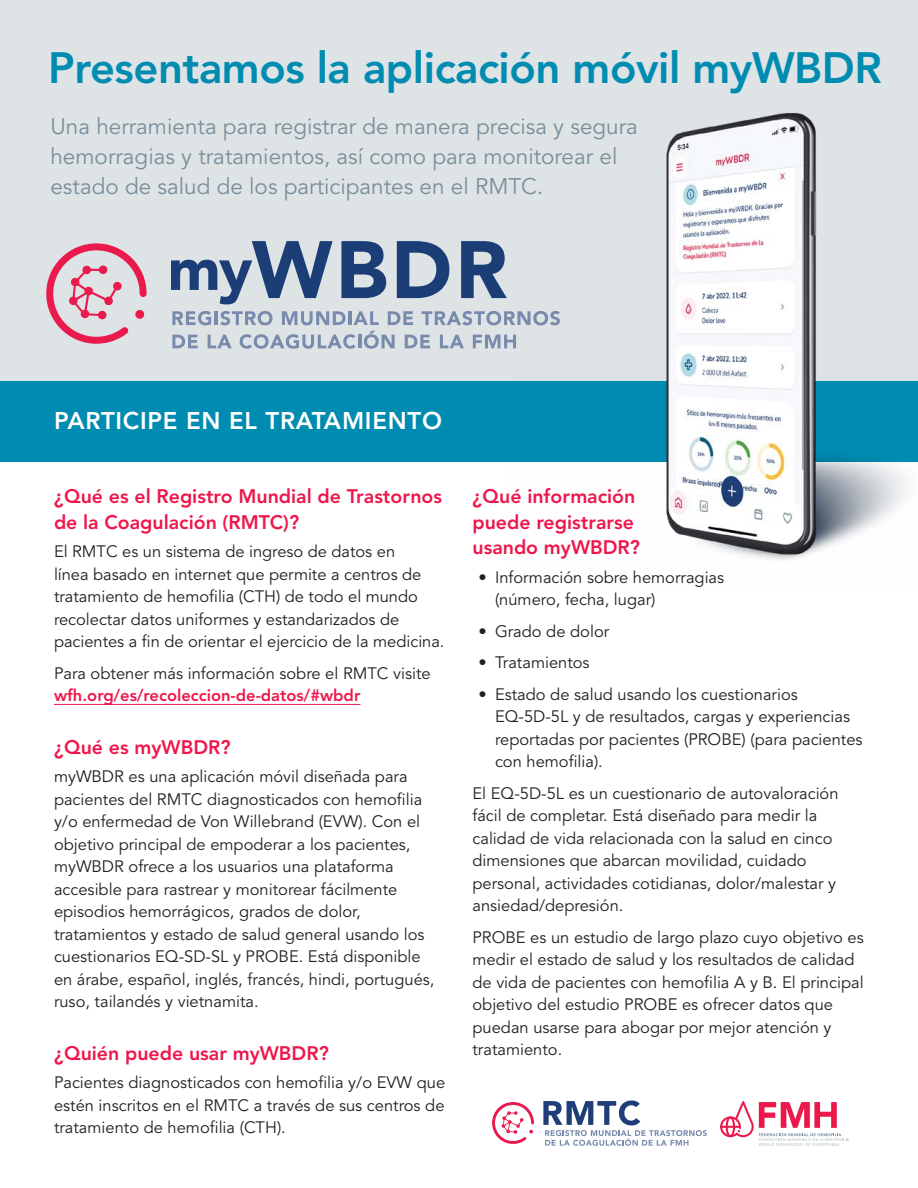
<style>
.page{position:relative;width:918px;height:1188px;background:#fff}
.page>*{position:absolute;margin:0;border:0;box-sizing:border-box;transform-origin:0 0}
.t1{font:800 43.5px "Avenir LT Std";letter-spacing:-.01em;color:#008cb1}
.Paragraph_Style_4{font:800 24px "Avenir LT Std";letter-spacing:.03em;color:#fff}
.Paragraph_Style_3{font:22.5px/30px "Avenir LT Std";color:#798e9a}
.Q{font:800 19.5px/25.5px "Avenir LT Std";color:#ed174c}
.answer{font:16.5px/22.5px "Avenir LT Std";color:#231f20}
.s1{font-weight:800;color:#ed174c}
.s2{font-style:inherit}
</style>
<div class="page">
<div style="left:0;top:0;width:918px;height:459px;background:#dee3e6"></div>
<div style="left:0;top:381px;width:918px;height:81px;background:#008cb1"></div>
<svg style="left:172px;top:311px;width:39px;height:14px"></svg>
<hr style="left:215px;top:311px;width:3px;height:14px;background:#798bad">
<svg style="left:220px;top:311px;width:53px;height:14px"></svg>
<svg style="left:282px;top:311px;width:63px;height:14px"></svg>
<hr style="left:348px;top:311px;width:3px;height:14px;background:#798bad">
<svg style="left:353px;top:311px;width:26px;height:14px"></svg>
<svg style="left:388px;top:311px;width:25px;height:14px"></svg>
<svg style="left:422px;top:311px;width:85px;height:14px"></svg>
<svg style="left:172px;top:335px;width:26px;height:13px"></svg>
<svg style="left:208px;top:335px;width:24px;height:13px"></svg>
<svg style="left:240px;top:331px;width:155px;height:18px"></svg>
<svg style="left:405px;top:335px;width:25px;height:13px"></svg>
<svg style="left:440px;top:335px;width:24px;height:13px"></svg>
<svg style="left:473px;top:335px;width:34px;height:13px"></svg>
<svg style="left:171px;top:241px;width:162px;height:63px"></svg>
<svg style="left:341px;top:241px;width:45px;height:57px"></svg>
<svg style="left:397px;top:241px;width:52px;height:57px"></svg>
<svg style="left:461px;top:241px;width:46px;height:57px"></svg>
<svg style="left:46px;top:243px;width:101px;height:101px"></svg>
<svg style="left:720px;top:1101px;width:129px;height:45px"></svg>
<hr style="left:720px;top:1126px;width:21px;height:2px;background:#ec184b">
<svg style="left:543px;top:1100px;width:164px;height:46px"></svg>
<svg style="left:492px;top:1102px;width:42px;height:42px"></svg>
<img style="left:507px;top:113px;width:329px;height:449px">
<hr style="left:54px;top:704px;width:306px;height:1px;background:#ed174c">
<p class="t1" style="left:48px;top:42px;width:835px">Presentamos la aplicación móvil myWBDR</p>
<p class="Paragraph_Style_3" style="left:50px;top:112px;width:589px">Una herramienta para registrar de manera precisa y segura hemorragias y tratamientos, así como para monitorear el estado de salud de los participantes en el RMTC.</p>
<p class="Paragraph_Style_4" style="left:54px;top:407px;width:390px">PARTICIPE EN EL TRATAMIENTO</p>
<p class="Q" style="left:54px;top:484px;width:390px">¿Qué es el Registro Mundial de Trastornos de la Coagulación (RMTC)?</p>
<p class="answer" style="left:54px;top:541px;width:392px">El RMTC es un sistema de ingreso de datos en<br>línea basado en internet que permite a centros de tratamiento de hemofilia (CTH) de todo el mundo recolectar datos uniformes y estandarizados de pacientes a fin de orientar el ejercicio de la medicina.</p>
<p class="answer" style="left:54px;top:662px;width:378px">Para obtener más información sobre el RMTC visite <span class="s1">wfh.org/es/recoleccion-de-datos/#wbdr</span></p>
<p class="Q" style="left:54px;top:734px;width:178px">¿Qué es myWBDR?</p>
<p class="answer" style="left:54px;top:766px;width:382px">myWBDR es una aplicación móvil diseñada para pacientes del RMTC diagnosticados con hemofilia y/o enfermedad de Von Willebrand (EVW). Con el objetivo principal de empoderar a los pacientes, myWBDR ofrece a los usuarios una plataforma accesible para rastrear y monitorear fácilmente episodios hemorrágicos, grados de dolor, tratamientos y estado de salud general usando los cuestionarios EQ-SD-SL y PROBE. Está disponible en árabe, español, inglés, francés, hindi, portugués, ruso, tailandés y vietnamita.</p>
<p class="Q" style="left:54px;top:1040px;width:276px">¿Quién puede usar myWBDR?</p>
<p class="answer" style="left:54px;top:1072px;width:393px;text-align:justify">Pacientes diagnosticados con hemofilia y/o EVW que estén inscritos en el RMTC a través de sus centros de tratamiento de hemofilia (CTH).</p>
<p class="Q" style="left:472px;top:484px;width:169px">¿Qué información puede registrarse usando myWBDR?</p>
<p class="answer" style="left:495px;top:566px;width:231px;text-indent:-16px"><span class="s2">•</span> Información sobre hemorragias (número, fecha, lugar)</p>
<p class="answer" style="left:478px;top:620px;width:132px"><span class="s2">•</span> Grado de dolor</p>
<p class="answer" style="left:478px;top:652px;width:113px"><span class="s2">•</span> Tratamientos</p>
<p class="answer" style="left:495px;top:683px;width:369px;text-indent:-16px"><span class="s2">•</span> Estado de salud usando los cuestionarios EQ-5D-5L y de resultados, cargas y experiencias reportadas por pacientes (PROBE) (para pacientes con hemofilia).</p>
<p class="answer" style="left:472px;top:782px;width:368px">El EQ-5D-5L es un cuestionario de autovaloración fácil de completar. Está diseñado para medir la calidad de vida relacionada con la salud en cinco dimensiones que abarcan movilidad, cuidado personal, actividades cotidianas, dolor/malestar y ansiedad/depresión.</p>
<p class="answer" style="left:472px;top:926px;width:393px">PROBE es un estudio de largo plazo cuyo objetivo es medir el estado de salud y los resultados de calidad de vida de pacientes con hemofilia A y B. El principal objetivo del estudio PROBE es ofrecer datos que puedan usarse para abogar por mejor atención y tratamiento.</p>
</div>
